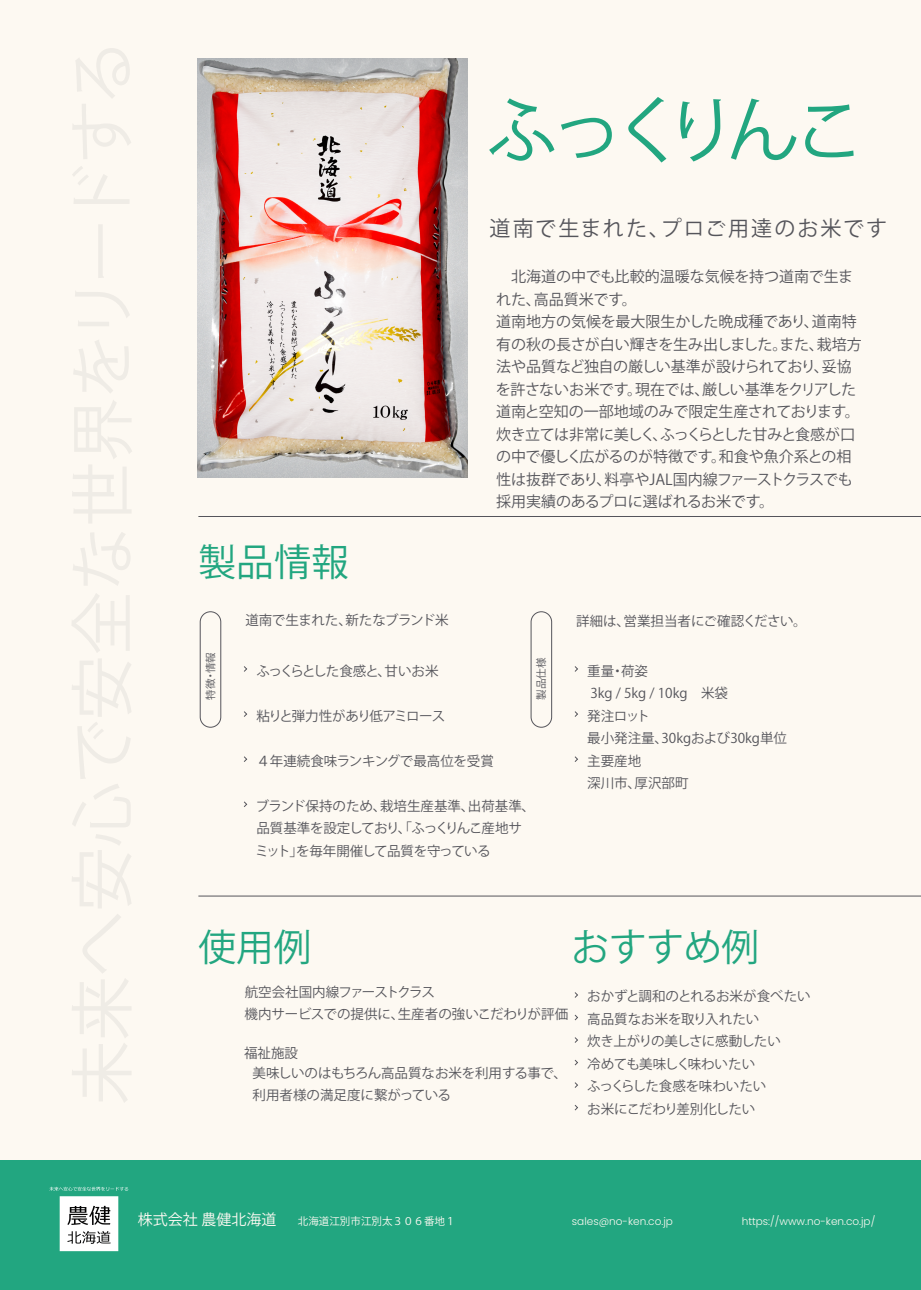
<style>
.page{position:relative;width:921px;height:1290px;background:#fff}
.page>*{position:absolute;margin:0;border:0;box-sizing:border-box;transform-origin:0 0}
.t1{font:72px "Koz Go Pr 6 N";letter-spacing:-.13em;color:#22a680}
.t2{font:37.65px "Koz Go Pr 6 N";color:#22a680}
.t3{font:21px "Koz Go Pr 6 N";letter-spacing:.1em;color:#55555b}
.t4{font:15px/22.5px "Koz Go Pr 6 N";color:#55555b}
.t5{font:15px "Koz Go Pr 6 N";color:#fdf9f2}
.t6{font:13.5px/22.5px "Koz Go Pr 6 N";color:#55555b}
.t7{font:13.5px/22.5px "Koz Go Pr 6 N";letter-spacing:-.02em;color:#55555b}
.t8{font:13.5px "Koz Go Pr 6 N";letter-spacing:-.03em;color:#55555b}
.t9{font:13.5px "Koz Go Pr 6 N";letter-spacing:-.065em;color:#55555b}
.t10{font:13.5px "Koz Go Pr 6 N";letter-spacing:-.08em;color:#55555b}
.t11{font:300 10.5px "Poppins";color:#fdf9f2}
.t12{font:10.5px "Koz Go Pr 6 N";color:#fdf9f2}
.t13{font:10.5px "Koz Go Pr 6 N";color:#55555b}
</style>
<div class="page">
<div style="left:0;top:0;width:920px;height:1290px;background:#fdf9f2"></div>
<div style="left:0;top:1160px;width:920px;height:130px;background:#22a680"></div>
<svg style="left:244px;top:666px;width:3px;height:6px"></svg>
<svg style="left:244px;top:711px;width:3px;height:6px"></svg>
<svg style="left:244px;top:756px;width:3px;height:6px"></svg>
<svg style="left:244px;top:801px;width:3px;height:6px"></svg>
<svg style="left:574px;top:992px;width:4px;height:6px"></svg>
<svg style="left:574px;top:1014px;width:4px;height:7px"></svg>
<svg style="left:574px;top:1037px;width:4px;height:6px"></svg>
<svg style="left:574px;top:1059px;width:4px;height:7px"></svg>
<svg style="left:574px;top:1082px;width:4px;height:6px"></svg>
<svg style="left:574px;top:1105px;width:4px;height:6px"></svg>
<hr style="left:198px;top:516px;width:722px;height:1px;background:#55555b">
<hr style="left:198px;top:895px;width:722px;height:1px;background:#55555b">
<div style="left:200px;top:611px;width:21px;height:116px;border:1px solid #55555b;border-radius:10px"></div>
<svg style="left:574px;top:666px;width:4px;height:6px"></svg>
<svg style="left:574px;top:711px;width:4px;height:6px"></svg>
<svg style="left:574px;top:756px;width:4px;height:6px"></svg>
<div style="left:530px;top:611px;width:22px;height:116px;border:1px solid #55555b;border-radius:10px"></div>
<img style="left:198px;top:59px;width:269px;height:418px">
<img style="left:49px;top:1186px;width:80px;height:66px">
<h1 class="t1" style="left:485px;top:90px;width:381px">ふっくりんこ</h1>
<h2 class="t2" style="left:198px;top:541px;width:152px">製品情報</h2>
<p class="t8" style="left:245px;top:612px;width:205px">道南で生まれた、新たなブランド米</p>
<h3 class="t3" style="left:489px;top:216px;width:399px">道南で生まれた、プロご用達のお米です</h3>
<p class="t4" style="left:495px;top:266px;width:367px">　北海道の中でも比較的温暖な気候を持つ道南で生まれた、高品質米です。<br>道南地方の気候を最大限生かした晩成種であり、道南特有の秋の長さが白い輝きを生み出しました。また、栽培方法や品質など独自の厳しい基準が設けられており、妥協を許さないお米です。現在では、厳しい基準をクリアした道南と空知の一部地域のみで限定生産されております。炊き立ては非常に美しく、ふっくらとした甘みと食感が口の中で優しく広がるのが特徴です。和食や魚介系との相性は抜群であり、料亭やJAL国内線ファーストクラスでも採用実績のあるプロに選ばれるお米です。</p>
<p class="t6" style="left:576px;top:610px;width:232px">詳細は、営業担当者にご確認ください。</p>
<p class="t13" style="left:204px;top:699px;width:49px;rotate:-90deg">特徴・情報</p>
<p class="t9" style="left:256px;top:663px;width:184px">ふっくらとした食感と、甘いお米</p>
<p class="t10" style="left:256px;top:708px;width:190px">粘りと弾力性があり低アミロース</p>
<p class="t6" style="left:256px;top:749px;width:239px">４年連続食味ランキングで最高位を受賞</p>
<p class="t7" style="left:255px;top:794px;width:281px">ブランド保持のため、栽培生産基準、出荷基準、品質基準を設定しており、「ふっくりんこ産地サミット」を毎年開催して品質を守っている</p>
<p class="t13" style="left:535px;top:699px;width:43px;rotate:-90deg">製品仕様</p>
<p class="t6" style="left:587px;top:659px;width:201px">重量・荷姿<br>3kg / 5kg / 10kg　米袋<br>発注ロット<br>最小発注量、30kgおよび30kg単位主要産地<br>深川市、厚沢部町</p>
<h2 class="t2" style="left:198px;top:926px;width:114px">使用例</h2>
<h2 class="t2" style="left:571px;top:926px;width:189px">おすすめ例</h2>
<p class="t6" style="left:587px;top:985px;width:225px">おかずと調和のとれるお米が食べたい高品質なお米を取り入れたい<br>炊き上がりの美しさに感動したい<br>冷めても美味しく味わいたい<br>ふっくらした食感を味わいたい<br>お米にこだわり差別化したい</p>
<p class="t6" style="left:244px;top:981px;width:325px;line-height:22px">航空会社国内線ファーストクラス<br>機内サービスでの提供に、生産者の強いこだわりが評価</p>
<p class="t6" style="left:252px;top:1043px;width:316px;line-height:19.4px;text-indent:-8px">福祉施設<br>美味しいのはもちろん高品質なお米を利用する事で、</p>
<p class="t6" style="left:252px;top:1084px;width:200px">利用者様の満足度に繋がっている</p>
<p class="t5" style="left:138px;top:1210px;width:140px">株式会社 農健北海道</p>
<p class="t12" style="left:298px;top:1214px;width:159px">北海道江別市江別太３０６番地１</p>
<p class="t11" style="left:571px;top:1214px;width:102px">sales@no-ken.co.jp</p>
<p class="t11" style="left:741px;top:1214px;width:135px">https://www.no-ken.co.jp/</p>
</div>
